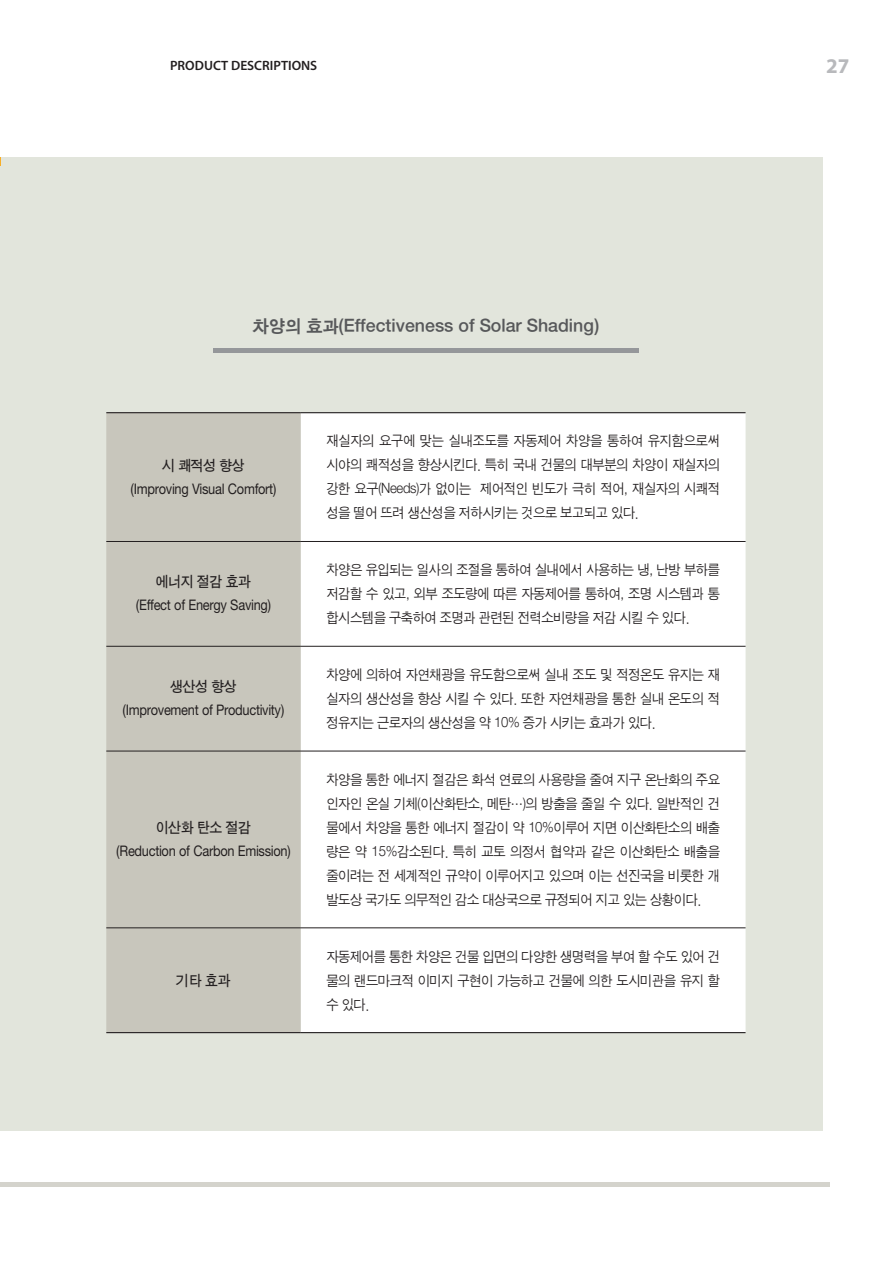
<style>
.page{position:relative;width:893px;height:1263px;background:#fff}
.page>*{position:absolute;margin:0;border:0;box-sizing:border-box;transform-origin:0 0}
.t1{font:700 21px "Myriad Pro";color:#b8b9bc}
.ÙÅÁ_Û{font:18px "Sand Kg";color:#57585a}
.ÙÅÁ_Û-2{font:15px "Sand Tg";letter-spacing:-.025em;color:#231f20;scale:.95 1}
.ÙÅÁ_Û-3{font:14.25px/24px "Sand Jg";letter-spacing:-.025em;color:#231f20;text-align:justify;scale:.95 1}
.t2{font:600 13.5px "Myriad Pro";color:#231f20}
</style>
<div class="page">
<div style="left:0;top:157px;width:823px;height:974px;background:#e2e5dc"></div>
<hr style="left:0;top:1182px;width:829px;height:4px;background:#d4d3cc">
<hr style="left:213px;top:349px;width:426px;height:4px;background:#95979a">
<div style="left:106px;top:413px;width:195px;height:619px;background:#c8c6bc"></div>
<div style="left:301px;top:413px;width:445px;height:619px;background:#fff"></div>
<hr style="left:106px;top:541px;width:195px;height:1px;background:#231f20">
<hr style="left:301px;top:541px;width:445px;height:1px;background:#231f20">
<hr style="left:106px;top:646px;width:195px;height:1px;background:#231f20">
<hr style="left:301px;top:646px;width:445px;height:1px;background:#231f20">
<hr style="left:106px;top:751px;width:195px;height:1px;background:#231f20">
<hr style="left:301px;top:751px;width:445px;height:1px;background:#231f20">
<hr style="left:106px;top:927px;width:195px;height:1px;background:#231f20">
<hr style="left:301px;top:927px;width:445px;height:1px;background:#231f20">
<hr style="left:106px;top:412px;width:195px;height:1px;background:#231f20">
<hr style="left:301px;top:412px;width:445px;height:1px;background:#231f20">
<hr style="left:106px;top:1032px;width:195px;height:1px;background:#231f20">
<hr style="left:301px;top:1032px;width:445px;height:1px;background:#231f20">
<p class="t2" style="left:170px;top:57px;width:149px">PRODUCT DESCRIPTIONS</p>
<p class="t1" style="left:826px;top:52px;width:25px">27</p>
<p class="ÙÅÁ_Û" style="left:253px;top:317px;width:347px">차양의 효과(Effectiveness of Solar Shading)</p>
<p class="ÙÅÁ_Û-2" style="left:162px;top:458px;width:88px">시 쾌적성 향상</p>
<p class="ÙÅÁ_Û-2" style="left:131px;top:482px;width:155px">(Improving Visual Comfort)</p>
<p class="ÙÅÁ_Û-2" style="left:156px;top:575px;width:101px">에너지 절감 효과</p>
<p class="ÙÅÁ_Û-2" style="left:136px;top:599px;width:143px">(Effect of Energy Saving)</p>
<p class="ÙÅÁ_Û-2" style="left:170px;top:679px;width:71px">생산성 향상</p>
<p class="ÙÅÁ_Û-2" style="left:123px;top:703px;width:171px">(Improvement of Productivity)</p>
<p class="ÙÅÁ_Û-2" style="left:156px;top:820px;width:101px">이산화 탄소 절감</p>
<p class="ÙÅÁ_Û-2" style="left:117px;top:844px;width:185px">(Reduction of Carbon Emission)</p>
<p class="ÙÅÁ_Û-2" style="left:177px;top:973px;width:58px">기타 효과</p>
<p class="ÙÅÁ_Û-3" style="left:326px;top:429px;width:416px">재실자의 요구에 맞는 실내조도를 자동제어 차양을 통하여 유지함으로써 시야의 쾌적성을 향상시킨다. 특히 국내 건물의 대부분의 차양이 재실자의 강한 요구(Needs)가 없이는 제어적인 빈도가 극히 적어, 재실자의 시쾌적 성을 떨어 뜨려 생산성을 저하시키는 것으로 보고되고 있다.</p>
<p class="ÙÅÁ_Û-3" style="left:326px;top:558px;width:416px">차양은 유입되는 일사의 조절을 통하여 실내에서 사용하는 냉, 난방 부하를 저감할 수 있고, 외부 조도량에 따른 자동제어를 통하여, 조명 시스템과 통 합시스템을 구축하여 조명과 관련된 전력소비량을 저감 시킬 수 있다.</p>
<p class="ÙÅÁ_Û-3" style="left:326px;top:663px;width:416px">차양에 의하여 자연채광을 유도함으로써 실내 조도 및 적정온도 유지는 재 실자의 생산성을 향상 시킬 수 있다. 또한 자연채광을 통한 실내 온도의 적 정유지는 근로자의 생산성을 약 10% 증가 시키는 효과가 있다.</p>
<p class="ÙÅÁ_Û-3" style="left:326px;top:768px;width:416px">차양을 통한 에너지 절감은 화석 연료의 사용량을 줄여 지구 온난화의 주요 인자인 온실 기체(이산화탄소, 메탄…)의 방출을 줄일 수 있다. 일반적인 건 물에서 차양을 통한 에너지 절감이 약 10%이루어 지면 이산화탄소의 배출 량은 약 15%감소된다. 특히 교토 의정서 협약과 같은 이산화탄소 배출을 줄이려는 전 세계적인 규약이 이루어지고 있으며 이는 선진국을 비롯한 개 발도상 국가도 의무적인 감소 대상국으로 규정되어 지고 있는 상황이다.</p>
<p class="ÙÅÁ_Û-3" style="left:326px;top:944px;width:416px">자동제어를 통한 차양은 건물 입면의 다양한 생명력을 부여 할 수도 있어 건 물의 랜드마크적 이미지 구현이 가능하고 건물에 의한 도시미관을 유지 할 수 있다.</p>
</div>
